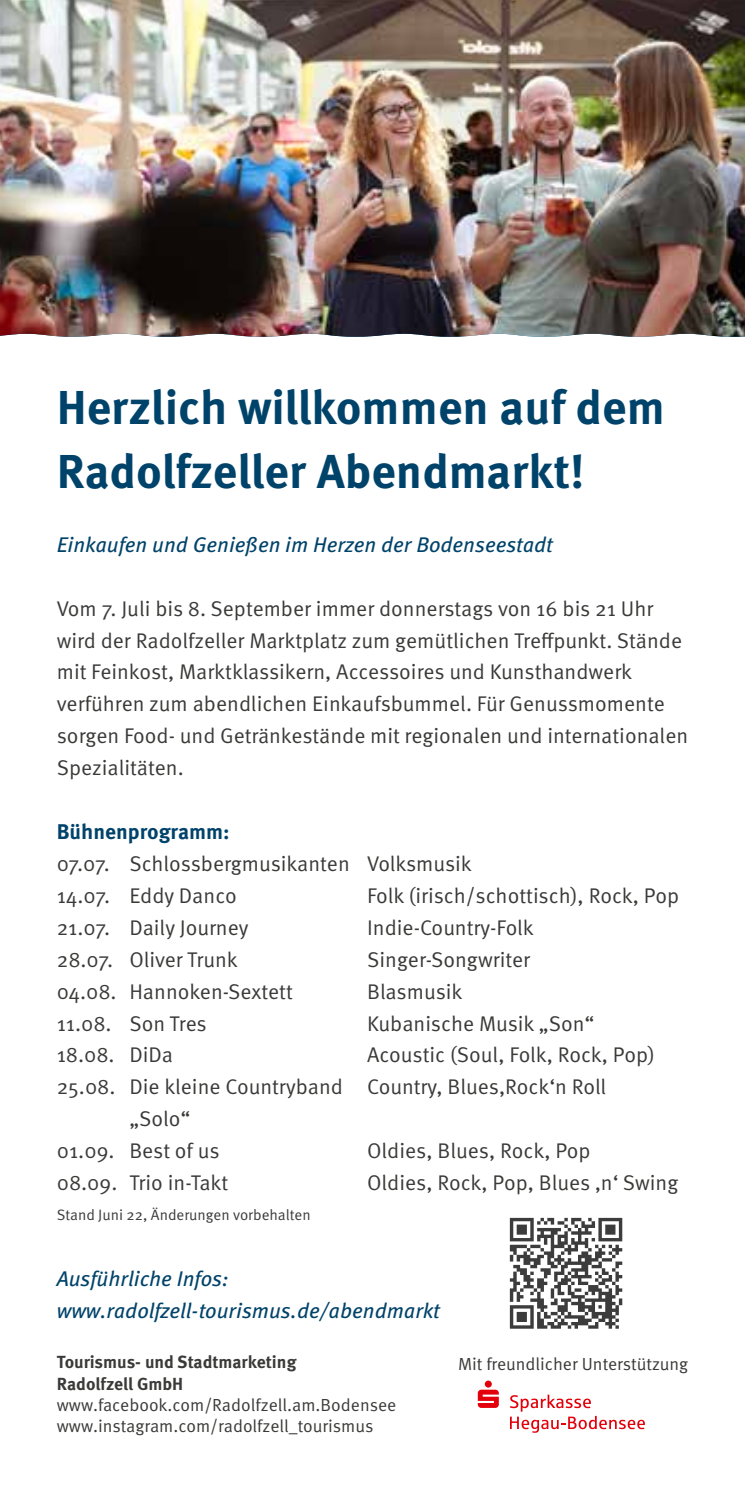
<style>
.page{position:relative;width:745px;height:1489px;background:#fff}
.page>*{position:absolute;margin:0;border:0;box-sizing:border-box;transform-origin:0 0}
.t1{font:700 47.5px/63.8px "Meta Pro";color:#00436a}
.t2{font:21.25px/32px "Meta Pro Norm";color:#3a3a39}
.t3{font:italic 21.25px/32px "Meta Pro";color:#00436a}
.t4{font:700 21.25px "Meta Pro";color:#00436a}
.t5{font:17.5px/21.2px "Meta Pro Norm";color:#3a3a39}
.t6{font:700 17.5px/21.2px "Meta Pro";color:#3a3a39}
.t7{font:15px "Meta Pro Norm";color:#3a3a39}
</style>
<div class="page">
<img style="left:0;top:0;width:744px;height:337px">
<svg style="left:477px;top:1380px;width:21px;height:27px"></svg>
<svg style="left:510px;top:1394px;width:134px;height:38px"></svg>
<svg style="left:509px;top:1217px;width:113px;height:111px"></svg>
<h1 class="t1" style="left:57px;top:373px;width:609px">Herzlich willkommen auf dem<br>Radolfzeller Abendmarkt!</h1>
<p class="t3" style="left:57px;top:527px;width:497px">Einkaufen und Genießen im Herzen der Bodenseestadt</p>
<p class="t2" style="left:57px;top:591px;width:632px">Vom 7. Juli bis 8. September immer donnerstags von 16 bis 21 Uhr wird der Radolfzeller Marktplatz zum gemütlichen Treffpunkt. Stände mit Feinkost, Marktklassikern, Accessoires und Kunsthandwerk verführen zum abendlichen Einkaufsbummel. Für Genussmomente sorgen Food- und Getränkestände mit regionalen und internationalen Spezialitäten.</p>
<p class="t4" style="left:57px;top:815px;width:174px">Bühnenprogramm:</p>
<p class="t2" style="left:57px;top:846px;width:416px">07.07. Schlossbergmusikanten Volksmusik<br>14.07. Eddy Danco</p>
<p class="t2" style="left:367px;top:878px;width:313px">Folk (irisch/schottisch), Rock, Pop</p>
<p class="t2" style="left:57px;top:910px;width:193px">21.07. Daily Journey</p>
<p class="t2" style="left:367px;top:910px;width:168px">Indie-Country-Folk</p>
<p class="t2" style="left:57px;top:941px;width:182px">28.07. Oliver Trunk</p>
<p class="t2" style="left:367px;top:941px;width:164px">Singer-Songwriter</p>
<p class="t2" style="left:57px;top:973px;width:237px">04.08. Hannoken-Sextett</p>
<p class="t2" style="left:367px;top:973px;width:97px">Blasmusik</p>
<p class="t2" style="left:57px;top:1005px;width:151px">11.08. Son Tres</p>
<p class="t2" style="left:367px;top:1005px;width:229px">Kubanische Musik „Son“</p>
<p class="t2" style="left:57px;top:1037px;width:118px">18.08. DiDa</p>
<p class="t2" style="left:367px;top:1037px;width:289px">Acoustic (Soul, Folk, Rock, Pop)</p>
<p class="t2" style="left:57px;top:1069px;width:550px">25.08. Die kleine Countryband Country, Blues,Rock‘n Roll</p>
<p class="t2" style="left:129px;top:1101px;width:63px">„Solo“</p>
<p class="t2" style="left:57px;top:1133px;width:164px">01.09. Best of us</p>
<p class="t2" style="left:367px;top:1133px;width:225px">Oldies, Blues, Rock, Pop</p>
<p class="t2" style="left:57px;top:1165px;width:173px">08.09. Trio in-Takt</p>
<p class="t2" style="left:367px;top:1165px;width:312px">Oldies, Rock, Pop, Blues ‚n‘ Swing</p>
<p class="t7" style="left:57px;top:1203px;width:255px">Stand Juni 22, Änderungen vorbehalten</p>
<p class="t3" style="left:57px;top:1260px;width:384px">Ausführliche Infos: www.radolfzell-tourismus.de/abendmarkt</p>
<p class="t6" style="left:57px;top:1350px;width:241px">Tourismus- und Stadtmarketing<br>Radolfzell GmbH</p>
<p class="t5" style="left:57px;top:1392px;width:341px">www.facebook.com/Radolfzell.am.Bodensee www.instagram.com/radolfzell_tourismus</p>
<p class="t5" style="left:457px;top:1351px;width:231px">Mit freundlicher Unterstützung</p>
</div>
